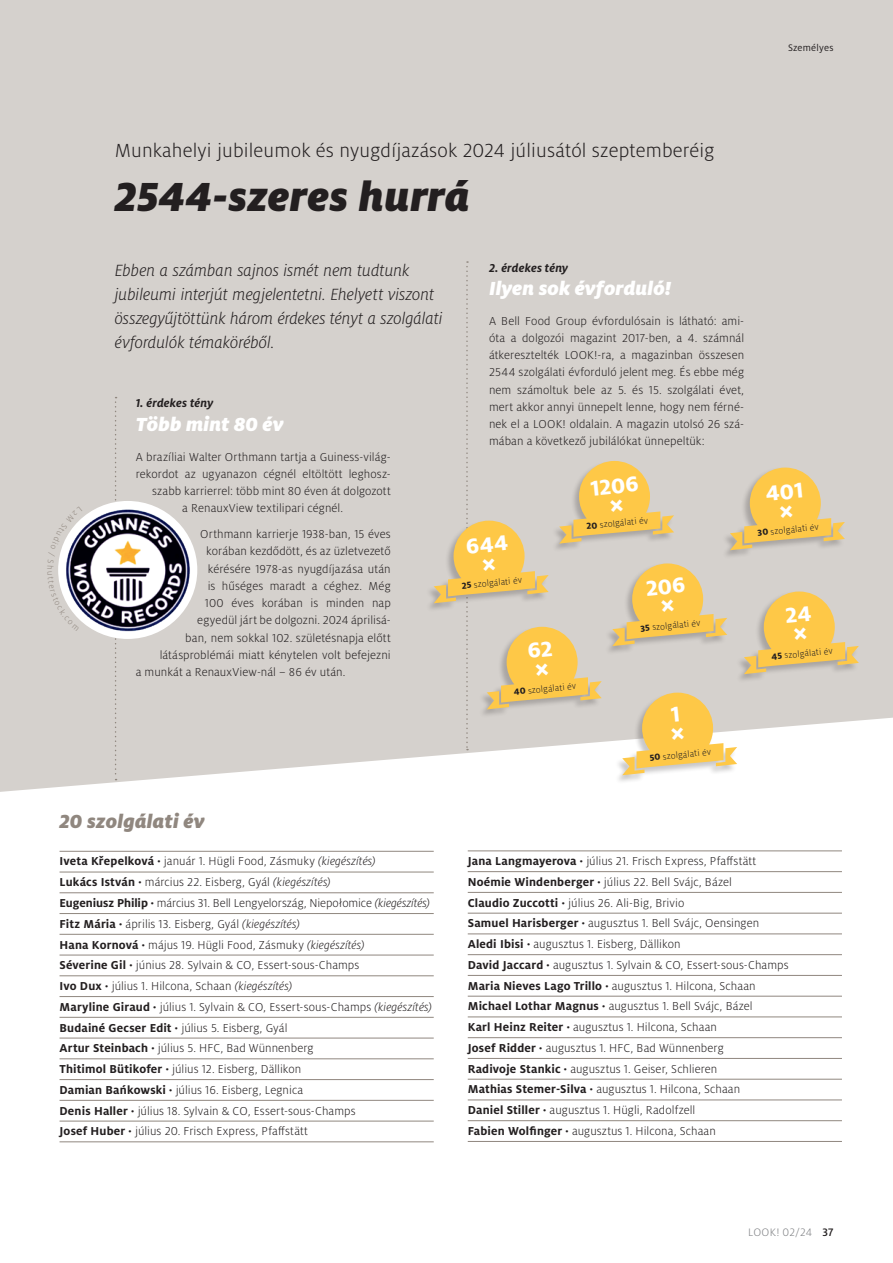
<style>
.page{position:relative;width:893px;height:1263px;background:#fff}
.page>*{position:absolute;margin:0;border:0;box-sizing:border-box;transform-origin:0 0}
.t1{font:italic 900 45px "Milo Pro";letter-spacing:.005em;color:#231f20}
.t2{font:800 23.55px "Milo Pro";color:#fff}
.t3{font:300 21px "Milo Pro";letter-spacing:.01em;color:#231f20}
.t4{font:italic 900 21px "Milo Pro";letter-spacing:.005em;color:#fff}
.t5{font:italic 900 21px "Milo Pro";letter-spacing:.01em;color:#90877f}
.t6{font:italic 300 18px/24px "Milo Pro";letter-spacing:-.005em;color:#231f20}
.t7{font:300 12.75px/20.7px "Milo Pro";letter-spacing:.005em;color:#231f20}
.t8{font:italic 700 12.75px "Milo Pro";letter-spacing:.01em;color:#231f20}
.t9{font:300 12px "Milo Pro";letter-spacing:.005em;color:#808285}
.t10{font:10.5px "Milo Pro";letter-spacing:.02em;color:#231f20}
.t11{font:300 9.75px "Milo Pro";color:#231f20}
.s1{font-weight:800}
.s2{font-weight:700}
.s3{font-style:italic}
.s4{font-weight:500;color:#231f20}
</style>
<div class="page">
<div style="left:0;top:0;width:893px;height:792px;background:#d5d1cd"></div>
<svg style="left:115px;top:397px;width:2px;height:383px"></svg>
<hr style="left:60px;top:851px;width:374px;height:1px;background:#90877f">
<hr style="left:60px;top:872px;width:374px;height:1px;background:#90877f">
<hr style="left:60px;top:892px;width:374px;height:1px;background:#90877f">
<hr style="left:60px;top:913px;width:374px;height:1px;background:#90877f">
<hr style="left:60px;top:934px;width:374px;height:1px;background:#90877f">
<hr style="left:60px;top:955px;width:374px;height:1px;background:#90877f">
<hr style="left:60px;top:975px;width:374px;height:1px;background:#90877f">
<hr style="left:60px;top:996px;width:374px;height:1px;background:#90877f">
<hr style="left:60px;top:1017px;width:374px;height:1px;background:#90877f">
<hr style="left:60px;top:1038px;width:374px;height:1px;background:#90877f">
<hr style="left:60px;top:1058px;width:374px;height:1px;background:#90877f">
<hr style="left:60px;top:1079px;width:374px;height:1px;background:#90877f">
<hr style="left:60px;top:1100px;width:374px;height:1px;background:#90877f">
<hr style="left:60px;top:1121px;width:374px;height:1px;background:#90877f">
<hr style="left:60px;top:1141px;width:374px;height:1px;background:#90877f">
<hr style="left:468px;top:851px;width:374px;height:1px;background:#90877f">
<hr style="left:468px;top:871px;width:374px;height:1px;background:#90877f">
<hr style="left:468px;top:892px;width:374px;height:1px;background:#90877f">
<hr style="left:468px;top:913px;width:374px;height:1px;background:#90877f">
<hr style="left:468px;top:934px;width:374px;height:1px;background:#90877f">
<hr style="left:468px;top:954px;width:374px;height:1px;background:#90877f">
<hr style="left:468px;top:975px;width:374px;height:1px;background:#90877f">
<hr style="left:468px;top:996px;width:374px;height:1px;background:#90877f">
<hr style="left:468px;top:1017px;width:374px;height:1px;background:#90877f">
<hr style="left:468px;top:1037px;width:374px;height:1px;background:#90877f">
<hr style="left:468px;top:1058px;width:374px;height:1px;background:#90877f">
<hr style="left:468px;top:1079px;width:374px;height:1px;background:#90877f">
<hr style="left:468px;top:1100px;width:374px;height:1px;background:#90877f">
<hr style="left:468px;top:1120px;width:374px;height:1px;background:#90877f">
<hr style="left:468px;top:1141px;width:374px;height:1px;background:#90877f">
<img style="left:64px;top:507px;width:127px;height:126px">
<div style="left:58px;top:501px;width:139px;height:138px;border:6px solid #fff;border-radius:50%"></div>
<div style="left:425px;top:520px;width:123px;height:92px;background:#231f20;opacity:.25"></div>
<div style="left:614px;top:692px;width:123px;height:92px;background:#231f20;opacity:.25"></div>
<svg style="left:47px;top:507px;width:35px;height:124px"></svg>
<svg style="left:434px;top:261px;width:425px;height:514px;background:#ddd1b8"></svg>
<p class="t10" style="left:788px;top:42px;width:47px">Személyes</p>
<h3 class="t3" style="left:115px;top:139px;width:601px">Munkahelyi jubileumok és nyugdíjazások 2024 júliusától szeptemberéig</h3>
<h1 class="t1" style="left:115px;top:170px;width:356px">2544-szeres hurrá</h1>
<h3 class="t6" style="left:115px;top:258px;width:330px">Ebben a számban sajnos ismét nem tudtunk jubileumi interjút megjelentetni. Ehelyett viszont összegyűjtöttünk három érdekes tényt a szolgálati évfordulók témaköréből.</h3>
<p class="t8" style="left:136px;top:396px;width:79px">1. érdekes tény</p>
<h3 class="t4" style="left:136px;top:412px;width:149px">Több mint 80 év</h3>
<p class="t7" style="left:136px;top:446px;width:256px">A brazíliai Walter Orthmann tartja a Guiness-világ-</p>
<p class="t7" style="left:136px;top:464px;width:256px">rekordot az ugyanazon cégnél eltöltött leghos -</p>
<p class="t7" style="left:152px;top:481px;width:240px">szabb karrierrel: több mint 80 éven át dolgozott</p>
<p class="t7" style="left:182px;top:498px;width:162px">a RenauxView textilipari cégnél.</p>
<p class="t7" style="left:200px;top:524px;width:192px">Orthmann karrierje 1938-ban, 15 éves</p>
<p class="t7" style="left:206px;top:541px;width:186px">korában kezdődött, és az üzletvezető</p>
<p class="t7" style="left:208px;top:558px;width:185px">kérésére 1978-as nyugdíjazása után</p>
<p class="t7" style="left:208px;top:576px;width:184px">is hűséges maradt a céghez. Még</p>
<p class="t7" style="left:205px;top:593px;width:187px">100 éves korában is minden nap</p>
<p class="t7" style="left:197px;top:610px;width:195px">egyedül járt be dolgozni. 2024 áprilisá-</p>
<p class="t7" style="left:185px;top:627px;width:207px">ban, nem sokkal 102. születésnapja előtt</p>
<p class="t7" style="left:160px;top:645px;width:232px">látásproblémái miatt kénytelen volt befejezni</p>
<p class="t7" style="left:136px;top:662px;width:211px">a munkát a RenauxView-nál – 86 év után.</p>
<p class="t8" style="left:489px;top:260px;width:81px">2. érdekes tény</p>
<h3 class="t4" style="left:489px;top:276px;width:184px">Ilyen sok évforduló!</h3>
<p class="t7" style="left:489px;top:312px;width:257px;line-height:17.2px;text-align:justify">A Bell Food Group évfordulósain is látható: ami&shy;óta a dolgozói magazint 2017-ben, a 4. számnál átkeresztelték LOOK!-ra, a magazinban összesen 2544 szolgálati évforduló jelent meg. És ebbe még nem számoltuk bele az 5. és 15. szolgálati évet, mert akkor annyi ünnepelt lenne, hogy nem férné&shy;nek el a LOOK! oldalain. A magazin utolsó 26 szá&shy;mában a következő jubilálókat ünnepeltük:</p>
<h2 class="t2" style="left:589px;top:475px;width:50px;rotate:-6deg">1206</h2>
<p class="t11" style="left:586px;top:521px;width:63px;rotate:-6deg"><span class="s1">20</span> szolgálati év</p>
<p class="t11" style="left:757px;top:528px;width:63px;rotate:-6deg"><span class="s1">30</span> szolgálati év</p>
<p class="t11" style="left:461px;top:581px;width:62px;rotate:-6deg"><span class="s1">25</span> szolgálati év</p>
<p class="t11" style="left:513px;top:687px;width:64px;rotate:-6deg"><span class="s1">40</span> szolgálati év</p>
<p class="t11" style="left:640px;top:623px;width:62px;rotate:-6deg"><span class="s1">35</span> szolgálati év</p>
<p class="t11" style="left:771px;top:652px;width:63px;rotate:-6deg"><span class="s1">45</span> szolgálati év</p>
<p class="t11" style="left:649px;top:753px;width:63px;rotate:-6deg"><span class="s1">50</span> szolgálati év</p>
<h3 class="t5" style="left:60px;top:809px;width:146px">20 szolgálati év</h3>
<p class="t7" style="left:60px;top:851px;width:374px"><span class="s2">Iveta Křepelková ·</span> január 1. Hügli Food, Zásmuky <span class="s3">(kiegészítés)<br></span><span class="s2">Lukács István ·</span> március 22. Eisberg, Gyál <span class="s3">(kiegészítés)<br></span><span class="s2">Eugeniusz Philip ·</span> március 31. Bell Lengyelország, Niepołomice <span class="s3">(kiegészítés)<br></span><span class="s2">Fitz Mária ·</span> április 13. Eisberg, Gyál <span class="s3">(kiegészítés)<br></span><span class="s2">Hana Kornová ·</span> május 19. Hügli Food, Zásmuky <span class="s3">(kiegészítés)<br></span><span class="s2">Séverine Gil ·</span> június 28. Sylvain &amp; CO, Essert-sous-Champs<br><span class="s2">Ivo Dux ·</span> július 1. Hilcona, Schaan <span class="s3">(kiegészítés)<br></span><span class="s2">Maryline Giraud ·</span> július 1. Sylvain &amp; CO, Essert-sous-Champs <span class="s3">(kiegészítés)<br></span><span class="s2">Budainé Gecser Edit ·</span> július 5. Eisberg, Gyál<br><span class="s2">Artur Steinbach ·</span> július 5. HFC, Bad Wünnenberg<br><span class="s2">Thitimol Bütikofer ·</span> július 12. Eisberg, Dällikon<br><span class="s2">Damian Bańkowski ·</span> július 16. Eisberg, Legnica<br><span class="s2">Denis Haller ·</span> július 18. Sylvain &amp; CO, Essert-sous-Champs<br><span class="s2">Josef Huber ·</span> július 20. Frisch Express, Pfaffstätt</p>
<p class="t7" style="left:468px;top:851px;width:322px"><span class="s2">Jana Langmayerova ·</span> július 21. Frisch Express, Pfaffstätt <span class="s2">Noémie Windenberger ·</span> július 22. Bell Svájc, Bázel<br><span class="s2">Claudio Zuccotti ·</span> július 26. Ali-Big, Brivio<br><span class="s2">Samuel Harisberger ·</span> augusztus 1. Bell Svájc, Oensingen <span class="s2">Aledi Ibisi ·</span> augusztus 1. Eisberg, Dällikon<br><span class="s2">David Jaccard ·</span> augusztus 1. Sylvain &amp; CO, Essert-sous-Champs <span class="s2">Maria Nieves Lago Trillo ·</span> augusztus 1. Hilcona, Schaan <span class="s2">Michael Lothar Magnus ·</span> augusztus 1. Bell Svájc, Bázel<br><span class="s2">Karl Heinz Reiter ·</span> augusztus 1. Hilcona, Schaan<br><span class="s2">Josef Ridder ·</span> augusztus 1. HFC, Bad Wünnenberg<br><span class="s2">Radivoje Stankic ·</span> augusztus 1. Geiser, Schlieren<br><span class="s2">Mathias Stemer-Silva ·</span> augusztus 1. Hilcona, Schaan<br><span class="s2">Daniel Stiller ·</span> augusztus 1. Hügli, Radolfzell<br><span class="s2">Fabien Wolfinger ·</span> augusztus 1. Hilcona, Schaan</p>
<p class="t9" style="left:748px;top:1226px;width:87px">LOOK! 02/24 <span class="s4">37</span></p>
</div>
